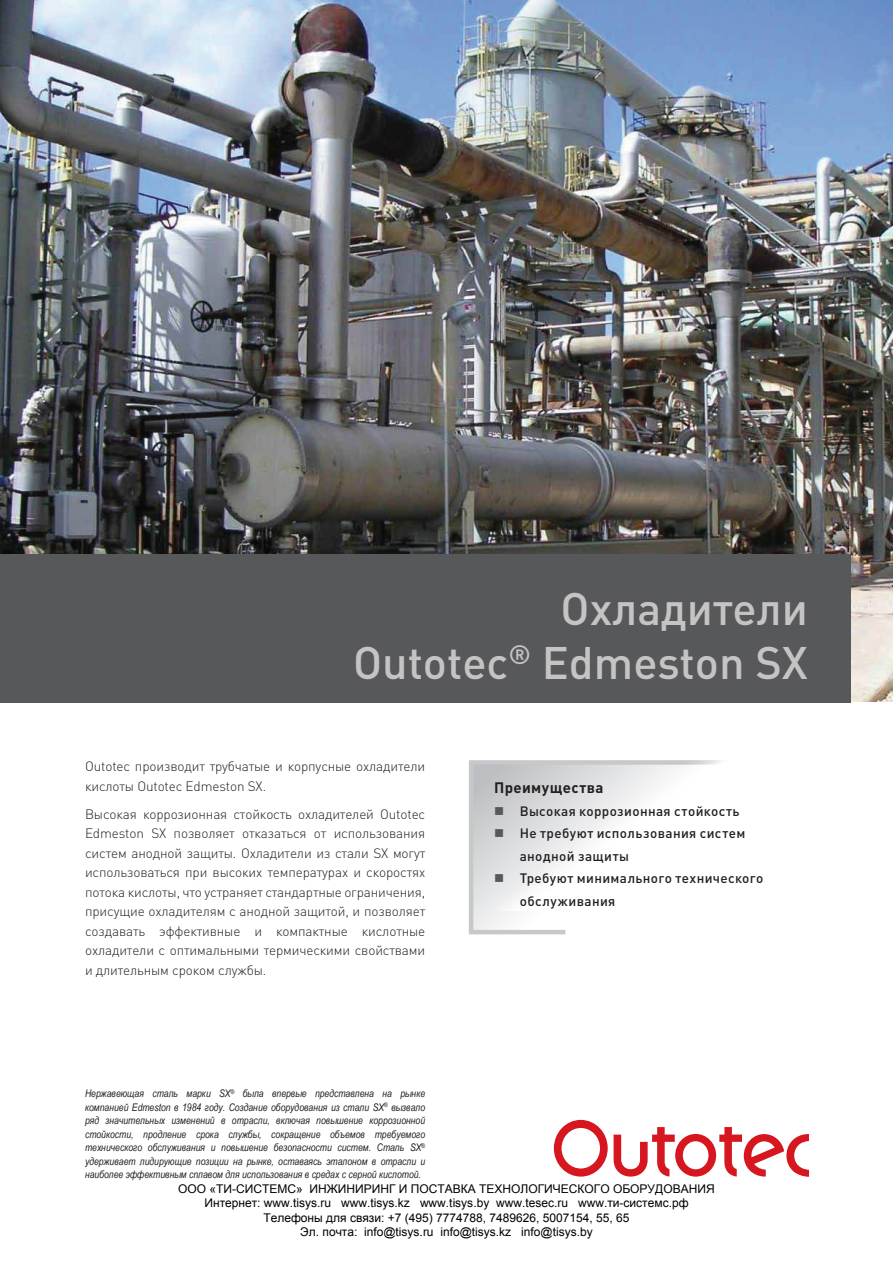
<style>
.page{position:relative;width:893px;height:1263px;background:#fff}
.page>*{position:absolute;margin:0;border:0;box-sizing:border-box;transform-origin:0 0}
.t1{font:500 45px/54px "DIN Pro";color:#c6c3c5;text-align:right}
.t2{font:700 15px "DIN Pro";letter-spacing:.03em;color:#231f20}
.t3{font:300 13.5px/19.5px "DIN Pro";letter-spacing:-.01em;color:#231f20}
.t4{font:500 13.5px/22.5px "DIN Pro";letter-spacing:.025em;color:#231f20}
.t5{font:12px/14.4px "Arial";color:#000;text-align:center}
.t6{font:italic 10.5px/13.5px "Arial Narrow";color:#231f20;text-align:justify}
</style>
<div class="page">
<img style="left:0;top:0;width:893px;height:701px">
<svg style="left:554px;top:1120px;width:255px;height:57px"></svg>
<svg style="left:468px;top:760px;width:98px;height:175px"></svg>
<svg style="left:473px;top:760px;width:248px;height:47px"></svg>
<div style="left:0;top:554px;width:850px;height:149px;background:#57585a"></div>
<svg style="left:473px;top:807px;width:157px;height:104px"></svg>
<h1 class="t1" style="left:353px;top:580px;width:456px">Охладители<br>Outotec<sup>®</sup> Edmeston SX</h1>
<p class="t3" style="left:85px;top:756px;width:342px">Outotec производит трубчатые и корпусные охладители кислоты Outotec Edmeston SX.</p>
<p class="t3" style="left:85px;top:804px;width:342px;text-align:justify">Высокая коррозионная стойкость охладителей Outotec Edmeston SX позволяет отказаться от использования систем анодной защиты. Охладители из стали SX могут использоваться при высоких температурах и скоростях потока кислоты, что устраняет стандартные ограничения, присущие охладителям с анодной защитой, и позволяет создавать эффективные и компактные кислотные охладители с оптимальными термическими свойствами и длительным сроком службы.</p>
<p class="t6" style="left:85px;top:1086px;width:342px">Нержавеющая сталь марки SX<sup>®</sup> была впервые представлена на рынке компанией Edmeston в 1984 году. Создание оборудования из стали SX<sup>®</sup> вызвало ряд значительных изменений в отрасли, включая повышение коррозионной стойкости, продление срока службы, сокращение объемов требуемого технического обслуживания и повышение безопасности систем. Сталь SX<sup>® </sup>удерживает лидирующие позиции на рынке, оставаясь эталоном в отрасли и наиболее эффективным сплавом для использования в средах с серной кислотой.</p>
<p class="t2" style="left:494px;top:778px;width:111px">Преимущества</p>
<p class="t4" style="left:520px;top:799px;width:245px">Высокая коррозионная стойкость<br>Не требуют использования систем анодной защиты<br>Требуют минимального технического обслуживания</p>
<p class="t5" style="left:178px;top:1182px;width:538px">ООО «ТИ-СИСТЕМС» ИНЖИНИРИНГ И ПОСТАВКА ТЕХНОЛОГИЧЕСКОГО ОБОРУДОВАНИЯ Интернет: www.tisys.ru www.tisys.kz www.tisys.by www.tesec.ru www.ти-системс.рф Телефоны для связи: +7 (495) 7774788, 7489626, 5007154, 55, 65<br>Эл. почта: info@tisys.ru info@tisys.kz info@tisys.by</p>
</div>
